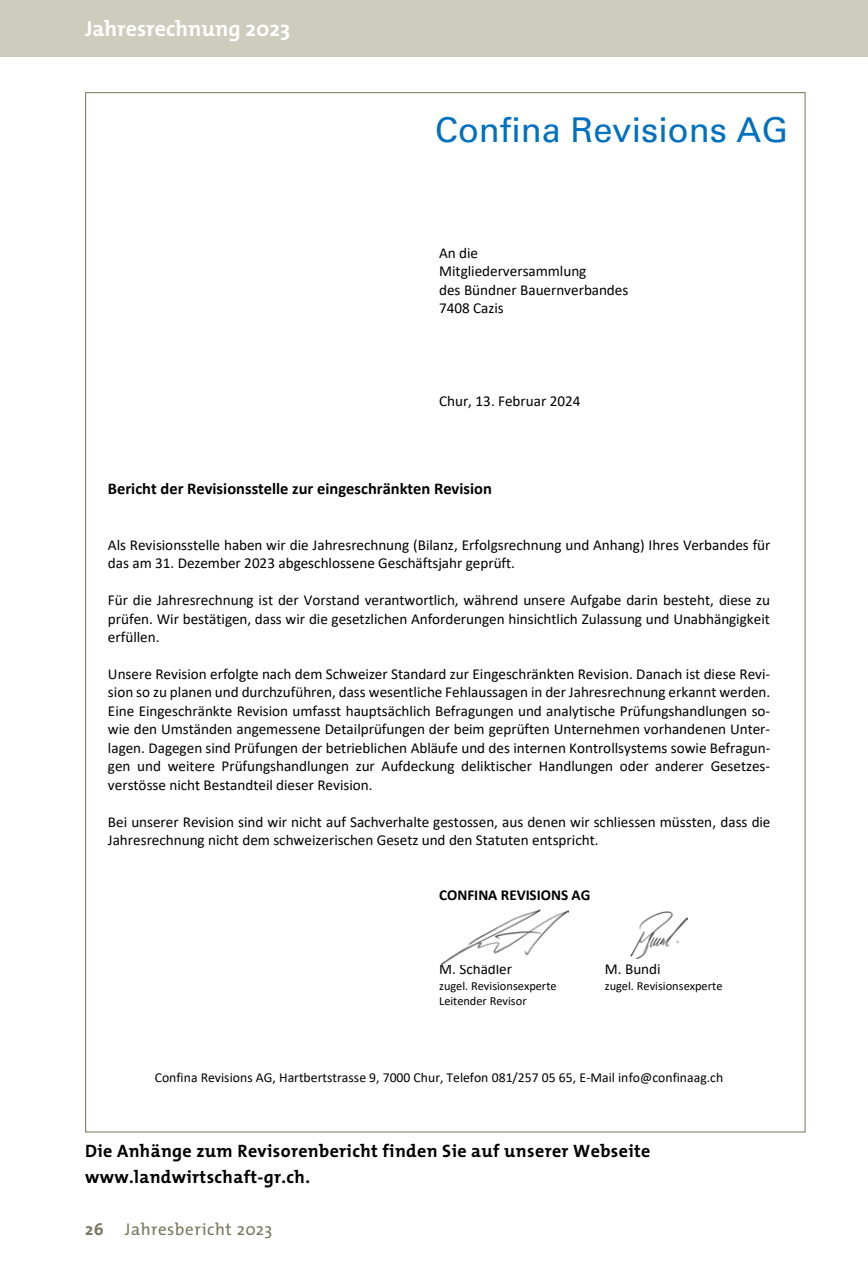
<style>
.page{position:relative;width:868px;height:1276px;background:#fff}
.page>*{position:absolute;margin:0;border:0;box-sizing:border-box;transform-origin:0 0}
.t1{font:34.2px "Univers";color:#0070c0}
._00_Rubriktitel_link{font:700 22px "The Mix";color:#fff}
._03_Legende{font:700 18px/26px "The Mix";letter-spacing:.02em;color:#000}
.t2{font:17px "The Mix";letter-spacing:.03em;color:#78765e}
.t3{font:700 16.4px "Calibri";color:#000}
.t4{font:15.2px/18.4px "Calibri";color:#000}
.t5{font:700 15.2px "Calibri";color:#000}
.t6{font:13.6px "Calibri";color:#000}
.t7{font:12.4px "Calibri";color:#000}
.s1{font-weight:700}
</style>
<div class="page">
<div style="left:0;top:0;width:867px;height:57px;background:#ceccbd"></div>
<img style="left:440px;top:909px;width:128px;height:56px">
<img style="left:630px;top:911px;width:57px;height:47px">
<p class="_00_Rubriktitel_link" style="left:85px;top:10px;width:206px">Jahresrechnung 2023</p>
<p class="t1" style="left:435px;top:109px;width:354px">Confina Revisions AG</p>
<p class="t4" style="left:439px;top:243px;width:191px">An die<br>Mitgliederversammlung<br>des Bündner Bauernverbandes<br>7408 Cazis</p>
<p class="t4" style="left:439px;top:391px;width:143px">Chur, 13. Februar 2024</p>
<p class="t3" style="left:108px;top:477px;width:385px">Bericht der Revisionsstelle zur eingeschränkten Revision</p>
<p class="t4" style="left:108px;top:535px;width:664px">Als Revisionsstelle haben wir die Jahresrechnung (Bilanz, Erfolgsrechnung und Anhang) Ihres Verbandes für das am 31. Dezember 2023 abgeschlossene Geschäftsjahr geprüft.</p>
<p class="t4" style="left:108px;top:590px;width:663px;text-align:justify">Für die Jahresrechnung ist der Vorstand verantwortlich, während unsere Aufgabe darin besteht, diese zu prüfen. Wir bestätigen, dass wir die gesetzlichen Anforderungen hinsichtlich Zulassung und Unabhängigkeit erfüllen.</p>
<p class="t4" style="left:108px;top:664px;width:663px;text-align:justify">Unsere Revision erfolgte nach dem Schweizer Standard zur Eingeschränkten Revision. Danach ist diese Revi&shy;sion so zu planen und durchzuführen, dass wesentliche Fehlaussagen in der Jahresrechnung erkannt werden.<br>Eine Eingeschränkte Revision umfasst hauptsächlich Befragungen und analytische Prüfungshandlungen so&shy;wie den Umständen angemessene Detailprüfungen der beim geprüften Unternehmen vorhandenen Unter&shy;lagen. Dagegen sind Prüfungen der betrieblichen Abläufe und des internen Kontrollsystems sowie Befragun&shy;gen und weitere Prüfungshandlungen zur Aufdeckung deliktischer Handlungen oder anderer Gesetzes&shy;verstösse nicht Bestandteil dieser Revision.</p>
<p class="t4" style="left:108px;top:812px;width:664px">Bei unserer Revision sind wir nicht auf Sachverhalte gestossen, aus denen wir schliessen müssten, dass die<br>Jahresrechnung nicht dem schweizerischen Gesetz und den Statuten entspricht.</p>
<p class="t5" style="left:439px;top:884px;width:153px">CONFINA REVISIONS AG</p>
<p class="t4" style="left:439px;top:959px;width:74px">M. Schädler</p>
<p class="t4" style="left:604px;top:959px;width:57px">M. Bundi</p>
<p class="t7" style="left:439px;top:977px;width:119px">zugel. Revisionsexperte</p>
<p class="t7" style="left:604px;top:977px;width:119px">zugel. Revisionsexperte</p>
<p class="t7" style="left:439px;top:992px;width:89px">Leitender Revisor</p>
<p class="t6" style="left:155px;top:1068px;width:570px">Confina Revisions AG, Hartbertstrasse 9, 7000 Chur, Telefon 081/257 05 65, E-Mail info@confinaag.ch</p>
<p class="_03_Legende" style="left:85px;top:1137px;width:566px">Die Anhänge zum Revisorenbericht finden Sie auf unserer Webseite www.landwirtschaft-gr.ch.</p>
<p class="_03_Legende" style="left:618px;top:1137px;width:24px">ite</p>
<p class="_03_Legende" style="left:134px;top:1163px;width:237px">buendnerbauernverband.ch</p>
<p class="t2" style="left:85px;top:1215px;width:189px"><span class="s1">26</span> Jahresbericht 2023</p>
</div>
